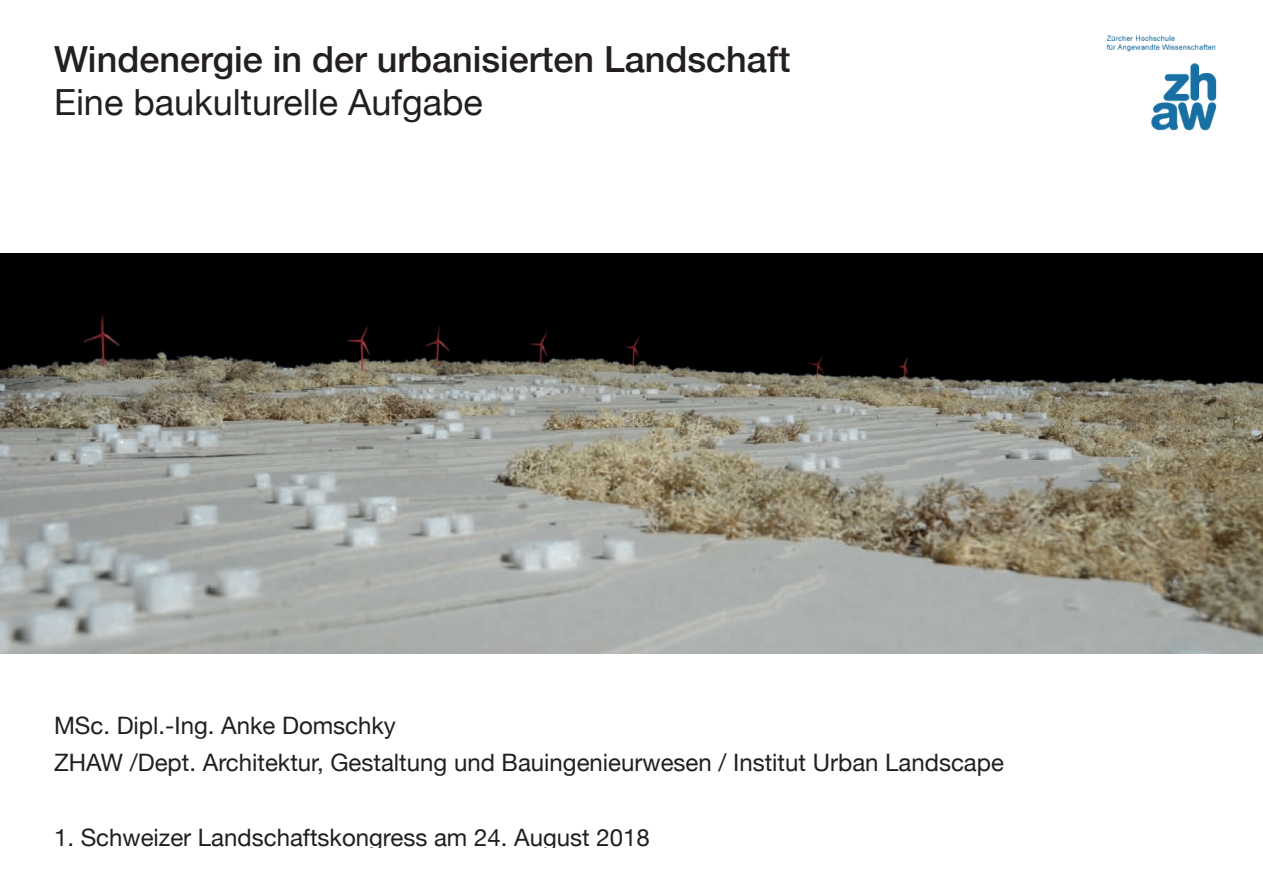
<style>
.page{position:relative;width:1263px;height:893px;background:#fff}
.page>*{position:absolute;margin:0;border:0;box-sizing:border-box;transform-origin:0 0}
.t1{font:500 36px "Helvetica Neue";color:#231f20}
.t2{font:36px "Helvetica Neue";color:#231f20}
.t3{font:24px/37.5px "Helvetica Neue";color:#231f20}
</style>
<div class="page">
<img style="left:1106px;top:35px;width:111px;height:96px">
<img style="left:0;top:253px;width:1263px;height:400px">
<h1 class="t1" style="left:54px;top:30px;width:738px">Windenergie in der urbanisierten Landschaft</h1>
<h1 class="t2" style="left:54px;top:76px;width:430px">Eine baukulturelle Aufgabe</h1>
<p class="t3" style="left:54px;top:708px;width:951px">MSc. Dipl.-Ing. Anke Domschky<br>ZHAW /Dept. Architektur, Gestaltung und Bauingenieurwesen / Institut Urban Landscape</p>
<p class="t3" style="left:54px;top:820px;width:597px">1. Schweizer Landschaftskongress am 24. August 2018</p>
</div>
